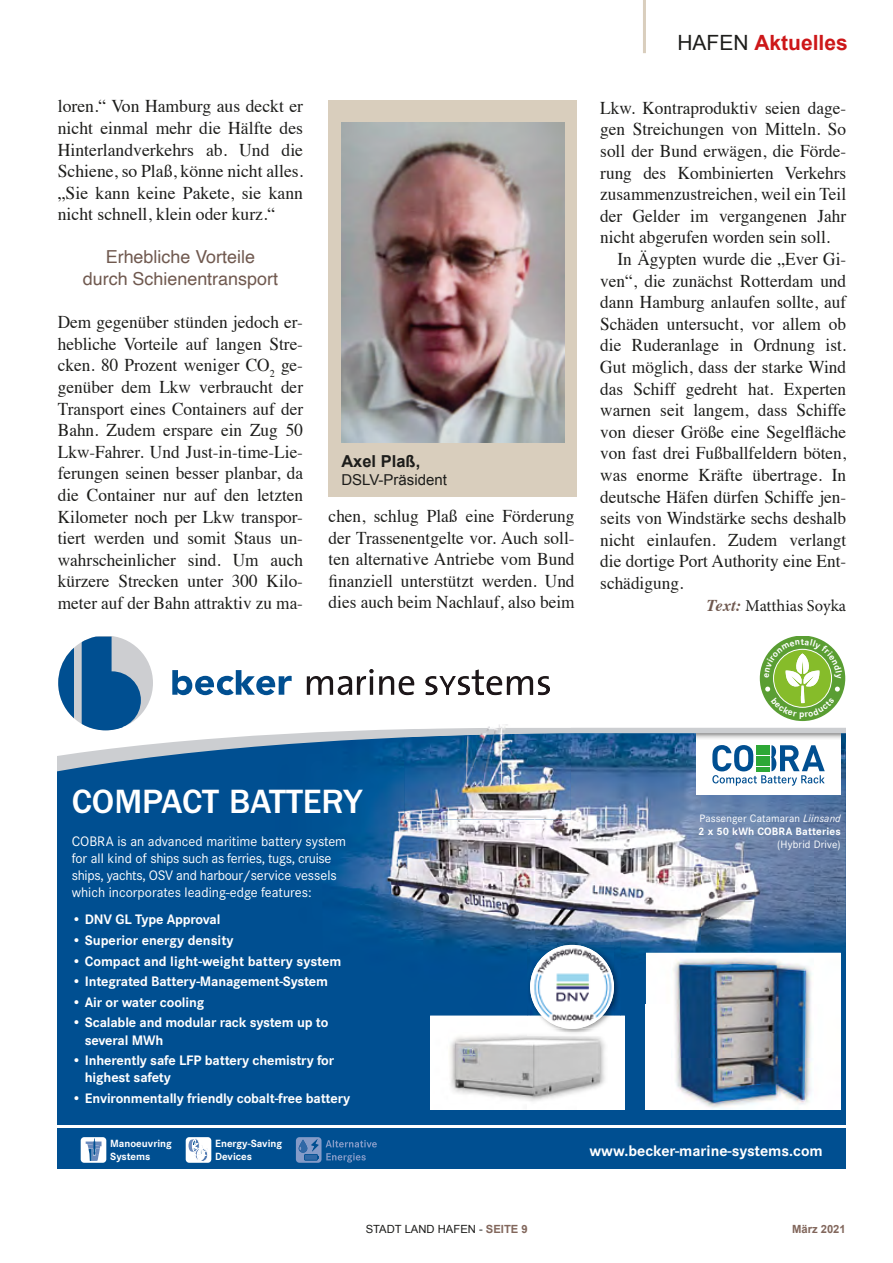
<style>
.page{position:relative;width:893px;height:1263px;background:#fff}
.page>*{position:absolute;margin:0;border:0;box-sizing:border-box;transform-origin:0 0}
.t1{font:500 34.95px "Franklin Gothic LT";color:#fff}
.t2{font:700 21px "Arial";color:#cd1719}
.t3{font:18px/21.6px "Times";color:#1d1d1b;text-align:justify;scale:.96 1}
.t4{font:18px/21.6px "Times";color:#1d1d1b;text-align:justify}
.t5{font:17.85px/21.5px "Helvetica";color:#70594f;text-align:center}
.t6{font:16.5px "Minion Pro";color:#1d1d1b}
.t7{font:700 16.5px "Arial";color:#1d1d1b}
.t8{font:700 15.9px "Corporate S";color:#fff}
.t9{font:15px "Arial";color:#1d1d1b}
.t10{font:700 14.25px/17.1px "Corporate S";letter-spacing:-.01em;color:#fff}
.t11{font:14.25px/17.1px "Corporate S";color:#fff}
.t12{font:11.25px "Arial";color:#1d1d1b}
.t13{font:700 11.25px "Arial";color:#82675c}
.t14{font:700 11.1px/13.4px "Corporate S";letter-spacing:.015em;color:#fff}
.t15{font:11.1px "Corporate S";letter-spacing:.015em;color:#fff}
.t16{font:700 10.8px/13px "Corporate S";color:#fff}
.s1{font-weight:400;color:#1d1d1b}
.s2{font-family:"Times";font-weight:700;font-style:italic;color:#70594f}
.s3{font-weight:700;color:#82675c}
.s4{font-weight:400}
.s5{font-weight:400;font-style:italic}
</style>
<div class="page">
<hr style="left:643px;top:0;width:3px;height:53px;background:#d9cebd">
<div style="left:58px;top:786px;width:365px;height:383px;background:#004f91"></div>
<img style="left:535px;top:786px;width:166px;height:167px">
<img style="left:813px;top:786px;width:33px;height:383px">
<img style="left:423px;top:819px;width:112px;height:350px">
<img style="left:701px;top:795px;width:112px;height:158px">
<div style="left:591px;top:953px;width:110px;height:216px;background:#004f91"></div>
<div style="left:534px;top:1109px;width:57px;height:60px;background:#004f91"></div>
<div style="left:701px;top:1109px;width:112px;height:60px;background:#004f91"></div>
<div style="left:696px;top:637px;width:145px;height:158px;background:#fff"></div>
<div style="left:81px;top:1137px;width:25px;height:26px;background:#fff;border-radius:4px"></div>
<svg style="left:86px;top:1138px;width:16px;height:23px"></svg>
<div style="left:186px;top:1137px;width:25px;height:26px;background:#fff;border-radius:4px"></div>
<svg style="left:189px;top:1139px;width:19px;height:22px"></svg>
<img style="left:296px;top:1137px;width:26px;height:26px">
<img style="left:304px;top:1159px;width:14px;height:1px">
<svg style="left:299px;top:1139px;width:20px;height:20px"></svg>
<img style="left:326px;top:1140px;width:51px;height:7px">
<img style="left:326px;top:1153px;width:40px;height:9px">
<hr style="left:58px;top:1125px;width:788px;height:2px;background:#fff">
<img style="left:646px;top:953px;width:195px;height:52px">
<img style="left:646px;top:1005px;width:26px;height:104px">
<img style="left:813px;top:1005px;width:28px;height:104px">
<img style="left:672px;top:956px;width:141px;height:153px">
<img style="left:430px;top:1015px;width:97px;height:94px">
<img style="left:591px;top:1015px;width:34px;height:94px">
<img style="left:527px;top:1104px;width:8px;height:5px">
<img style="left:448px;top:1032px;width:159px;height:72px">
<img style="left:527px;top:942px;width:94px;height:93px">
<img style="left:527px;top:1032px;width:80px;height:3px">
<img style="left:530px;top:946px;width:84px;height:82px">
<img style="left:404px;top:786px;width:167px;height:33px">
<div style="left:329px;top:100px;width:248px;height:397px;background:#d9cebd"></div>
<img style="left:341px;top:122px;width:223px;height:320px">
<svg style="left:58px;top:637px;width:788px;height:149px"></svg>
<p class="t4" style="left:58px;top:94px;width:247px">loren.“ Von Hamburg aus deckt er nicht einmal mehr die Hälfte des Hinterlandverkehrs ab. Und die Schiene, so Plaß, könne nicht alles. „Sie kann keine Pakete, sie kann nicht schnell, klein oder kurz.“</p>
<p class="t5" style="left:83px;top:247px;width:197px">Erhebliche Vorteile durch Schienentransport</p>
<p class="t3" style="left:58px;top:310px;width:257px">Dem gegenüber stünden jedoch er&shy;hebliche Vorteile auf langen Stre&shy;cken. 80 Prozent weniger CO<sub>2</sub> ge&shy;genüber dem Lkw verbraucht der Transport eines Containers auf der Bahn. Zudem erspare ein Zug 50<br>Lkw-Fahrer. Und Just-in-time-Lie&shy;ferungen seinen besser planbar, da die Container nur auf den letzten Kilometer noch per Lkw transpor&shy;tiert werden und somit Staus un&shy;wahrscheinlicher sind. Um auch kürzere Strecken unter 300 Kilo&shy;meter auf der Bahn attraktiv zu ma-</p>
<p class="t7" style="left:341px;top:450px;width:80px">Axel Plaß,</p>
<p class="t9" style="left:341px;top:470px;width:107px">DSLV-Präsident</p>
<p class="t3" style="left:329px;top:504px;width:258px">chen, schlug Plaß eine Förderung der Trassenentgelte vor. Auch soll&shy;ten alternative Antriebe vom Bund finanziell unterstützt werden. Und dies auch beim Nachlauf, also beim</p>
<p class="t2" style="left:677px;top:29px;width:172px"><span class="s1">HAFEN</span> Aktuelles</p>
<p class="t3" style="left:600px;top:95px;width:258px">Lkw. Kontraproduktiv seien dage-</p>
<p class="t3" style="left:600px;top:117px;width:258px">gen Streichungen von Mitteln. So</p>
<p class="t3" style="left:600px;top:139px;width:258px">soll der Bund erwägen, die Förde-</p>
<p class="t3" style="left:600px;top:160px;width:258px">rung des Kombinierten Verkehrs</p>
<p class="t3" style="left:600px;top:182px;width:258px">zusammenzustreichen, weil ein Teil</p>
<p class="t3" style="left:600px;top:203px;width:258px">der Gelder im vergangenen Jahr</p>
<p class="t3" style="left:600px;top:225px;width:241px">nicht abgerufen worden sein soll.</p>
<p class="t3" style="left:618px;top:247px;width:240px">In Ägypten wurde die „Ever Gi-</p>
<p class="t3" style="left:600px;top:268px;width:258px">ven“, die zunächst Rotterdam und</p>
<p class="t3" style="left:600px;top:290px;width:258px">dann Hamburg anlaufen sollte, auf</p>
<p class="t3" style="left:600px;top:311px;width:258px">Schäden untersucht, vor allem ob</p>
<p class="t3" style="left:600px;top:333px;width:258px">die Ruderanlage in Ordnung ist.</p>
<p class="t3" style="left:600px;top:355px;width:258px">Gut möglich, dass der starke Wind</p>
<p class="t3" style="left:600px;top:376px;width:258px">das Schiff gedreht hat. Experten</p>
<p class="t3" style="left:600px;top:398px;width:258px">warnen seit langem, dass Schiffe</p>
<p class="t3" style="left:600px;top:419px;width:258px">von dieser Größe eine Segelfläche</p>
<p class="t3" style="left:600px;top:441px;width:258px">von fast drei Fußballfeldern böten,</p>
<p class="t3" style="left:600px;top:463px;width:258px">was enorme Kräfte übertrage. In</p>
<p class="t3" style="left:600px;top:484px;width:258px">deutsche Häfen dürfen Schiffe jen-</p>
<p class="t3" style="left:600px;top:506px;width:258px">seits von Windstärke sechs deshalb</p>
<p class="t3" style="left:600px;top:527px;width:258px">nicht einlaufen. Zudem verlangt</p>
<p class="t3" style="left:600px;top:549px;width:258px">die dortige Port Authority eine Ent-</p>
<p class="t3" style="left:600px;top:571px;width:88px">schädigung.</p>
<p class="t6" style="left:707px;top:594px;width:141px"><span class="s2">Text:</span> Matthias Soyka</p>
<h1 class="t1" style="left:72px;top:782px;width:292px">COMPACT BATTERY</h1>
<p class="t11" style="left:72px;top:833px;width:276px">COBRA is an advanced maritime battery system for all kind of ships such as ferries, tugs, cruise ships, yachts, OSV and harbour/service vessels which incorporates leading-edge features:</p>
<p class="t10" style="left:72px;top:911px;width:150px">• DNV GL Type Approval</p>
<p class="t10" style="left:72px;top:932px;width:163px">• Superior energy density</p>
<p class="t10" style="left:72px;top:952px;width:271px">• Compact and light-weight battery system</p>
<p class="t10" style="left:72px;top:973px;width:258px">• Integrated Battery-Management-System</p>
<p class="t10" style="left:72px;top:994px;width:134px">• Air or water cooling</p>
<p class="t10" style="left:85px;top:1014px;width:245px;text-indent:-13px">• Scalable and modular rack system up to several MWh</p>
<p class="t10" style="left:85px;top:1052px;width:251px;text-indent:-13px">• Inherently safe LFP battery chemistry for highest safety</p>
<p class="t10" style="left:72px;top:1090px;width:280px">• Environmentally friendly cobalt-free battery</p>
<p class="t16" style="left:110px;top:1137px;width:63px">Manoeuvring<br>Systems</p>
<p class="t16" style="left:215px;top:1137px;width:68px">Energy-Saving<br>Devices</p>
<p class="t12" style="left:366px;top:1221px;width:164px">STADT LAND HAFEN - <span class="s3">SEITE 9</span></p>
<p class="t14" style="left:698px;top:811px;width:144px"><span class="s4">Passenger Catamaran</span> <span class="s5">Liinsand<br></span>2 x 50 kWh COBRA Batteries</p>
<p class="t15" style="left:777px;top:838px;width:65px">(Hybrid Drive)</p>
<p class="t8" style="left:589px;top:1141px;width:235px">www.becker-marine-systems.com</p>
<p class="t13" style="left:792px;top:1222px;width:55px">März 2021</p>
</div>
